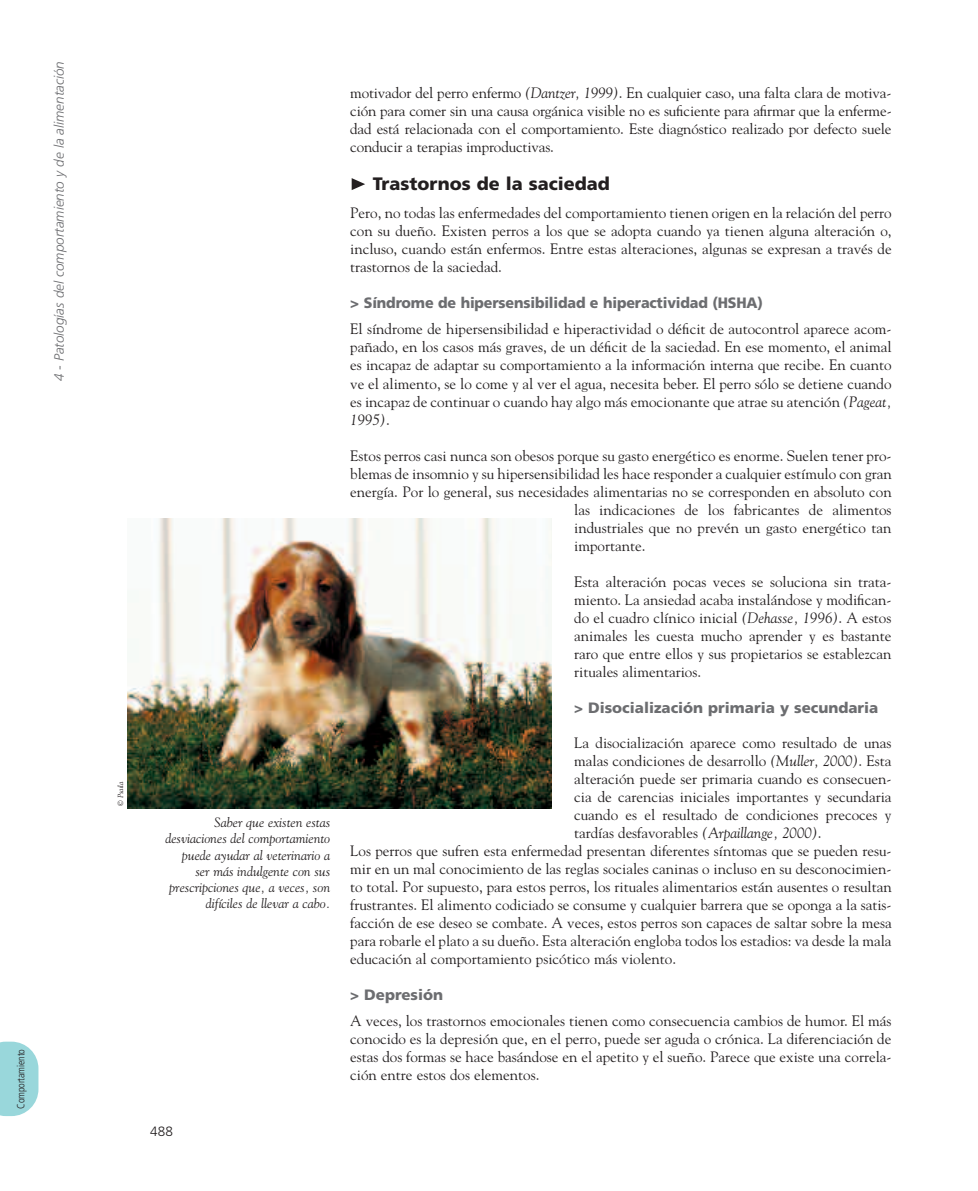
<style>
.page{position:relative;width:978px;height:1191px;background:#fff}
.page>*{position:absolute;margin:0;border:0;box-sizing:border-box;transform-origin:0 0}
.t1{font:900 18px "Frutiger";color:#231f20}
.t2{font:15px/18px "Goudy";color:#231f20;text-align:justify}
.t3{font:900 15px "Frutiger";letter-spacing:-.01em;color:#6c6d70}
.t4{font:italic 13.5px/16.2px "Goudy";color:#231f20;text-align:right}
.t5{font:italic 300 13.5px "Frutiger";color:#6c6d70}
.t6{font:300 13.5px "Frutiger";color:#231f20}
.t7{font:300 condensed 10.5px "Frutiger";letter-spacing:-.015em;color:#231f20;scale:.95 1}
.t8{font:italic 7.5px "Goudy";color:#231f20}
.s1{font-style:italic}
</style>
<div class="page">
<svg style="left:352px;top:178px;width:13px;height:12px"></svg>
<svg style="left:0;top:1041px;width:38px;height:75px;background:#a4dbdf"></svg>
<img style="left:128px;top:519px;width:424px;height:289px">
<p class="t5" style="left:54px;top:381px;width:322px;rotate:-90deg">4 - Patologías del comportamiento y de la alimentación</p>
<p class="t7" style="left:16px;top:1108px;width:64px;rotate:-90deg">Comportamiento</p>
<p class="t8" style="left:116px;top:806px;width:26px;rotate:-90deg">© Psaila</p>
<p class="t4" style="left:165px;top:814px;width:166px">Saber que existen estas desviaciones del comportamiento puede ayudar al veterinario a ser más indulgente con sus prescripciones que, a veces, son difíciles de llevar a cabo.</p>
<p class="t6" style="left:150px;top:1126px;width:24px">488</p>
<p class="t2" style="left:350px;top:84px;width:543px">motivador del perro enfermo <span class="s1">(Dantzer, 1999)</span>. En cualquier caso, una falta clara de motiva&shy;ción para comer sin una causa orgánica visible no es suficiente para afirmar que la enferme&shy;dad está relacionada con el comportamiento. Este diagnóstico realizado por defecto suele conducir a terapias improductivas.</p>
<p class="t1" style="left:373px;top:177px;width:239px">Trastornos de la saciedad</p>
<p class="t2" style="left:350px;top:204px;width:543px">Pero, no todas las enfermedades del comportamiento tienen origen en la relación del perro con su dueño. Existen perros a los que se adopta cuando ya tienen alguna alteración o, incluso, cuando están enfermos. Entre estas alteraciones, algunas se expresan a través de trastornos de la saciedad.</p>
<p class="t3" style="left:350px;top:297px;width:414px">&gt; Síndrome de hipersensibilidad e hiperactividad (HSHA)</p>
<p class="t2" style="left:350px;top:320px;width:543px">El síndrome de hipersensibilidad e hiperactividad o déficit de autocontrol aparece acom&shy;pañado, en los casos más graves, de un déficit de la saciedad. En ese momento, el animal es incapaz de adaptar su comportamiento a la información interna que recibe. En cuanto ve el alimento, se lo come y al ver el agua, necesita beber. El perro sólo se detiene cuando es incapaz de continuar o cuando hay algo más emocionante que atrae su atención <span class="s1">(Pageat, 1995)</span>.</p>
<p class="t2" style="left:350px;top:446px;width:543px">Estos perros casi nunca son obesos porque su gasto energético es enorme. Suelen tener pro-</p>
<p class="t2" style="left:350px;top:464px;width:543px">blemas de insomnio y su hipersensibilidad les hace responder a cualquier estímulo con gran</p>
<p class="t2" style="left:350px;top:482px;width:543px">energía. Por lo general, sus necesidades alimentarias no se corresponden en absoluto con</p>
<p class="t2" style="left:574px;top:500px;width:319px">las indicaciones de los fabricantes de alimentos</p>
<p class="t2" style="left:574px;top:518px;width:319px">industriales que no prevén un gasto energético tan</p>
<p class="t2" style="left:574px;top:536px;width:73px">importante.</p>
<p class="t2" style="left:574px;top:572px;width:319px">Esta alteración pocas veces se soluciona sin trata&shy;miento. La ansiedad acaba instalándose y modifican&shy;do el cuadro clínico inicial <span class="s1">(Dehasse, 1996)</span>. A estos animales les cuesta mucho aprender y es bastante raro que entre ellos y sus propietarios se establezcan rituales alimentarios.</p>
<p class="t3" style="left:574px;top:701px;width:306px">&gt; Disocialización primaria y secundaria</p>
<p class="t2" style="left:574px;top:733px;width:319px">La disocialización aparece como resultado de unas</p>
<p class="t2" style="left:574px;top:751px;width:319px">malas condiciones de desarrollo <span class="s1">(Muller, 2000)</span>. Esta</p>
<p class="t2" style="left:574px;top:769px;width:319px">alteración puede ser primaria cuando es consecuen-</p>
<p class="t2" style="left:574px;top:787px;width:319px">cia de carencias iniciales importantes y secundaria</p>
<p class="t2" style="left:574px;top:805px;width:319px">cuando es el resultado de condiciones precoces y</p>
<p class="t2" style="left:574px;top:823px;width:249px">tardías desfavorables <span class="s1">(Arpaillange, 2000)</span>.</p>
<p class="t2" style="left:350px;top:841px;width:543px">Los perros que sufren esta enfermedad presentan diferentes síntomas que se pueden resu-</p>
<p class="t2" style="left:350px;top:859px;width:543px">mir en un mal conocimiento de las reglas sociales caninas o incluso en su desconocimien-</p>
<p class="t2" style="left:350px;top:877px;width:543px">to total. Por supuesto, para estos perros, los rituales alimentarios están ausentes o resultan</p>
<p class="t2" style="left:350px;top:895px;width:543px">frustrantes. El alimento codiciado se consume y cualquier barrera que se oponga a la satis-</p>
<p class="t2" style="left:350px;top:913px;width:543px">facción de ese deseo se combate. A veces, estos perros son capaces de saltar sobre la mesa</p>
<p class="t2" style="left:350px;top:931px;width:543px">para robarle el plato a su dueño. Esta alteración engloba todos los estadios: va desde la mala</p>
<p class="t2" style="left:350px;top:949px;width:327px">educación al comportamiento psicótico más violento.</p>
<p class="t3" style="left:350px;top:988px;width:94px">&gt; Depresión</p>
<p class="t2" style="left:350px;top:1012px;width:543px">A veces, los trastornos emocionales tienen como consecuencia cambios de humor. El más conocido es la depresión que, en el perro, puede ser aguda o crónica. La diferenciación de estas dos formas se hace basándose en el apetito y el sueño. Parece que existe una correla&shy;ción entre estos dos elementos.</p>
</div>
